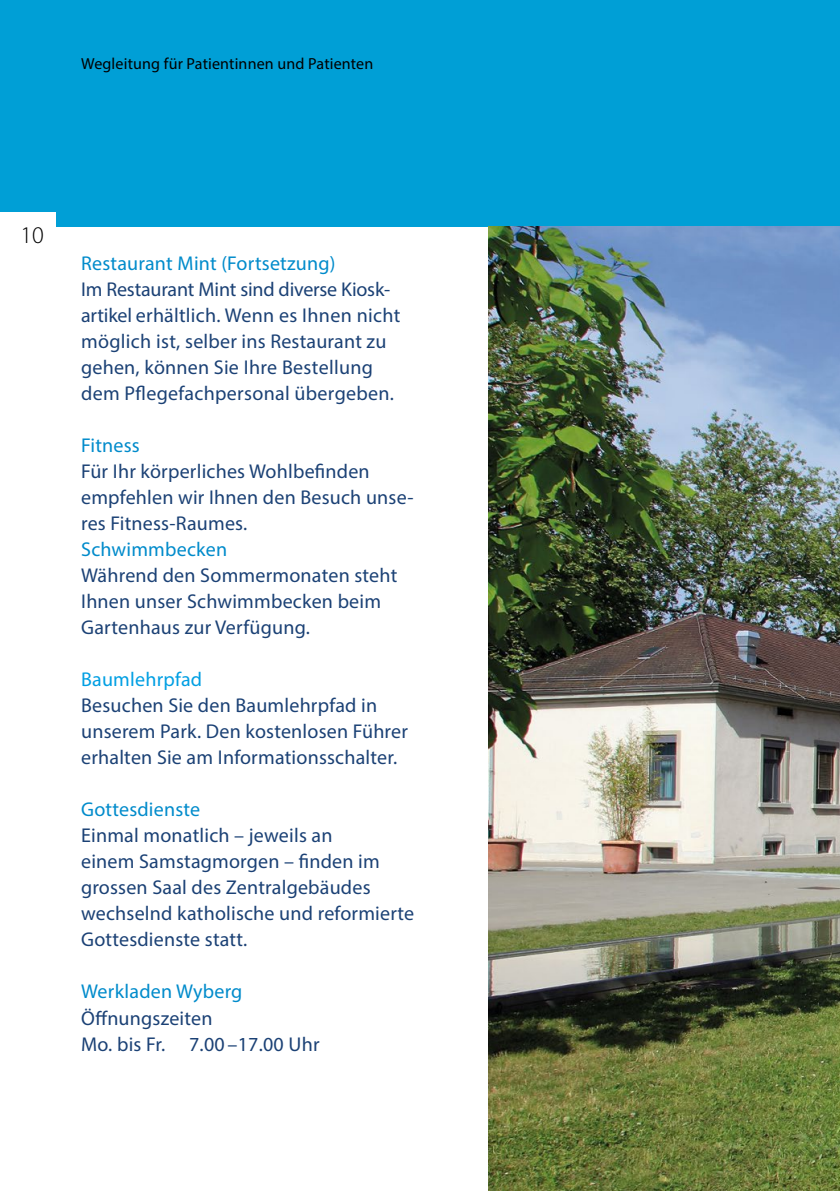
<style>
.page{position:relative;width:840px;height:1191px;background:#fff}
.page>*{position:absolute;margin:0;border:0;box-sizing:border-box;transform-origin:0 0}
.t1{font:300 24px "Myriad Pro";color:#000}
.t2{font:20px/26px "Myriad Pro";letter-spacing:.01em;color:#1b4175}
.t3{font:20px "Myriad Pro";letter-spacing:.01em;color:#008bcb}
.t4{font:20px "Myriad Pro";letter-spacing:.01em;color:#009fe3}
.t5{font:16px "Myriad Pro";letter-spacing:.01em;color:#000}
</style>
<div class="page">
<div style="left:0;top:0;width:839px;height:227px;background:#009fd6"></div>
<img style="left:488px;top:227px;width:351px;height:964px">
<div style="left:0;top:213px;width:56px;height:42px;background:#fff"></div>
<p class="t5" style="left:81px;top:53px;width:293px">Wegleitung für Patientinnen und Patienten</p>
<p class="t1" style="left:20px;top:220px;width:25px">10</p>
<p class="t3" style="left:81px;top:251px;width:256px">Restaurant Mint (Fortsetzung)</p>
<p class="t2" style="left:81px;top:276px;width:320px">Im Restaurant Mint sind diverse Kiosk&shy;artikel erhältlich. Wenn es Ihnen nicht möglich ist, selber ins Restaurant zu gehen, können Sie Ihre Bestellung dem Pflegefachpersonal übergeben.</p>
<p class="t3" style="left:81px;top:433px;width:60px">Fitness</p>
<p class="t2" style="left:81px;top:458px;width:334px">Für Ihr körperliches Wohlbefinden empfehlen wir Ihnen den Besuch unse&shy;res Fitness-Raumes.</p>
<p class="t3" style="left:81px;top:537px;width:147px">Schwimmbecken</p>
<p class="t2" style="left:81px;top:562px;width:317px">Während den Sommermonaten steht<br>Ihnen unser Schwimmbecken beim<br>Gartenhaus zur Verfügung.</p>
<p class="t4" style="left:81px;top:667px;width:122px">Baumlehrpfad</p>
<p class="t2" style="left:81px;top:692px;width:328px">Besuchen Sie den Baumlehrpfad in unserem Park. Den kostenlosen Führer erhalten Sie am Informationsschalter.</p>
<p class="t3" style="left:81px;top:797px;width:120px">Gottesdienste</p>
<p class="t2" style="left:81px;top:822px;width:334px">Einmal monatlich – jeweils an<br>einem Samstagmorgen – finden im grossen Saal des Zentralgebäudes wechselnd katholische und reformierte<br>Gottesdienste statt.</p>
<p class="t3" style="left:81px;top:979px;width:163px">Werkladen Wyberg</p>
<p class="t2" style="left:81px;top:1004px;width:240px">Öffnungszeiten<br>Mo. bis Fr. 7.00 –17.00 Uhr</p>
</div>
